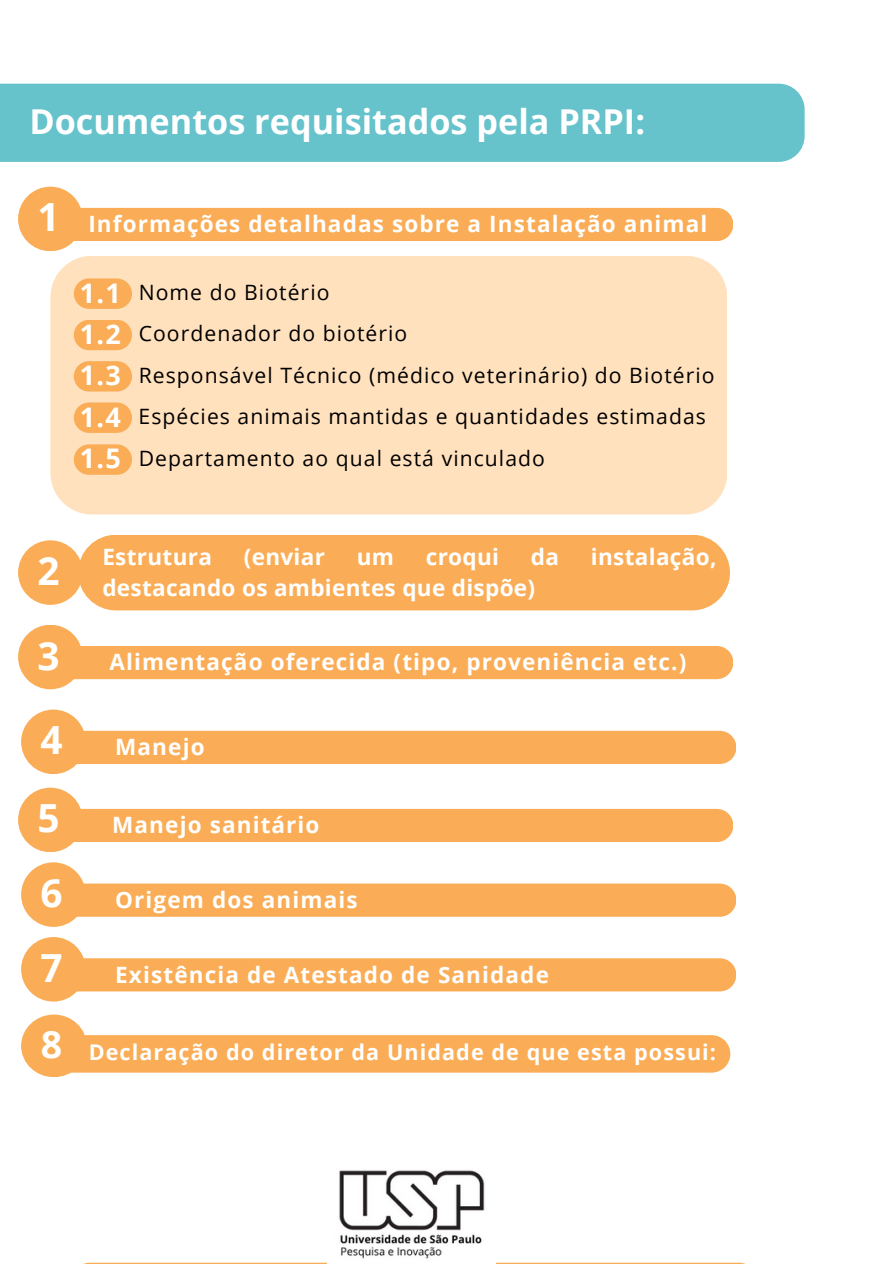
<style>
.page{position:relative;width:894px;height:1264px;background:#fff}
.page>*{position:absolute;margin:0;border:0;box-sizing:border-box;transform-origin:0 0}
.t1{font:700 38.85px "Open Sans";color:#fff}
.t2{font:700 37.65px "Open Sans";color:#fff}
.t3{font:700 34.2px "Open Sans";color:#fff}
.t4{font:700 27px "Open Sans";color:#fff}
.t5{font:700 22.5px "Open Sans";letter-spacing:.05em;color:#fff}
.t6{font:700 22.5px "Open Sans";letter-spacing:.015em;color:#fff}
.t7{font:700 21.6px "Open Sans";letter-spacing:.05em;color:#fff}
.t8{font:21.15px "Open Sans";letter-spacing:.05em;color:#000}
</style>
<div class="page">
<div style="left:50px;top:256px;width:676px;height:258px;background:#ffe1be"></div>
<div style="left:74px;top:278px;width:58px;height:31px;background:#faad56;border-radius:15px"></div>
<div style="left:74px;top:320px;width:58px;height:30px;background:#faad56;border-radius:15px"></div>
<div style="left:74px;top:361px;width:58px;height:30px;background:#faad56;border-radius:15px"></div>
<div style="left:74px;top:402px;width:58px;height:31px;background:#faad56;border-radius:15px"></div>
<div style="left:74px;top:444px;width:58px;height:31px;background:#faad56;border-radius:15px"></div>
<div style="left:0;top:84px;width:804px;height:78px;background:#66c2cb"></div>
<div style="left:18px;top:187px;width:65px;height:64px;background:#faad56;border-radius:50%"></div>
<div style="left:50px;top:208px;width:683px;height:33px;background:#faad56;border-radius:17px"></div>
<div style="left:78px;top:534px;width:651px;height:76px;background:#faad56;border-radius:38px"></div>
<div style="left:18px;top:540px;width:65px;height:65px;background:#faad56;border-radius:50%"></div>
<div style="left:18px;top:624px;width:65px;height:65px;background:#faad56;border-radius:50%"></div>
<div style="left:50px;top:646px;width:683px;height:33px;background:#faad56;border-radius:17px"></div>
<hr style="left:73px;top:1262px;width:682px;height:1px;background:#faad56">
<div style="left:21px;top:709px;width:65px;height:65px;background:#faad56;border-radius:50%"></div>
<div style="left:53px;top:730px;width:683px;height:34px;background:#faad56;border-radius:17px"></div>
<div style="left:18px;top:787px;width:65px;height:65px;background:#faad56;border-radius:50%"></div>
<div style="left:50px;top:808px;width:683px;height:34px;background:#faad56;border-radius:17px"></div>
<div style="left:21px;top:862px;width:65px;height:64px;background:#faad56;border-radius:50%"></div>
<div style="left:53px;top:883px;width:683px;height:33px;background:#faad56;border-radius:17px"></div>
<div style="left:21px;top:937px;width:65px;height:64px;background:#faad56;border-radius:50%"></div>
<div style="left:53px;top:958px;width:683px;height:33px;background:#faad56;border-radius:17px"></div>
<div style="left:73px;top:1035px;width:657px;height:37px;background:#faad56"></div>
<div style="left:21px;top:1014px;width:66px;height:63px;background:#faad56;border-radius:50%"></div>
<img style="left:328px;top:1170px;width:167px;height:93px">
<p class="t3" style="left:29px;top:98px;width:617px">Documentos requisitados pela PRPI:</p>
<p class="t1" style="left:37px;top:190px;width:24px">1</p>
<p class="t5" style="left:88px;top:208px;width:620px">Informações detalhadas sobre a Instalação animal</p>
<p class="t4" style="left:80px;top:274px;width:43px">1.1</p>
<h1 class="t8" style="left:139px;top:278px;width:192px">Nome do Biotério</h1>
<h3 class="t4" style="left:80px;top:315px;width:43px">1.2</h3>
<h2 class="t4" style="left:80px;top:356px;width:43px">1.3</h2>
<h2 class="t4" style="left:80px;top:398px;width:43px">1.4</h2>
<h2 class="t4" style="left:80px;top:439px;width:43px">1.5</h2>
<h2 class="t8" style="left:139px;top:318px;width:270px">Coordenador do biotério</h2>
<h2 class="t8" style="left:139px;top:360px;width:577px">Responsável Técnico (médico veterinário) do Biotério</h2>
<p class="t8" style="left:138px;top:401px;width:569px">Espécies animais mantidas e quantidades estimadas</p>
<p class="t8" style="left:139px;top:443px;width:407px">Departamento ao qual está vinculado</p>
<h3 class="t1" style="left:37px;top:543px;width:24px">2</h3>
<p class="t6" style="left:102px;top:540px;width:111px">Estrutura</p>
<p class="t5" style="left:244px;top:540px;width:83px">(enviar</p>
<p class="t5" style="left:356px;top:540px;width:39px">um</p>
<p class="t5" style="left:425px;top:540px;width:75px">croqui</p>
<p class="t5" style="left:531px;top:540px;width:30px">da</p>
<p class="t6" style="left:590px;top:540px;width:127px">instalação,</p>
<p class="t6" style="left:102px;top:572px;width:434px">destacando os ambientes que dispõe)</p>
<p class="t1" style="left:37px;top:628px;width:24px">3</p>
<h3 class="t5" style="left:109px;top:646px;width:578px">Alimentação oferecida (tipo, proveniência etc.)</h3>
<h3 class="t1" style="left:40px;top:713px;width:24px">4</h3>
<p class="t5" style="left:115px;top:731px;width:91px">Manejo</p>
<h3 class="t1" style="left:37px;top:791px;width:24px">5</h3>
<p class="t5" style="left:112px;top:809px;width:209px">Manejo sanitário</p>
<h3 class="t1" style="left:40px;top:865px;width:24px">6</h3>
<p class="t5" style="left:115px;top:884px;width:244px">Origem dos animais</p>
<h3 class="t1" style="left:40px;top:940px;width:24px">7</h3>
<p class="t5" style="left:115px;top:958px;width:435px">Existência de Atestado de Sanidade</p>
<p class="t2" style="left:41px;top:1017px;width:23px">8</p>
<h3 class="t7" style="left:89px;top:1036px;width:628px">Declaração do diretor da Unidade de que esta possui:</h3>
</div>
